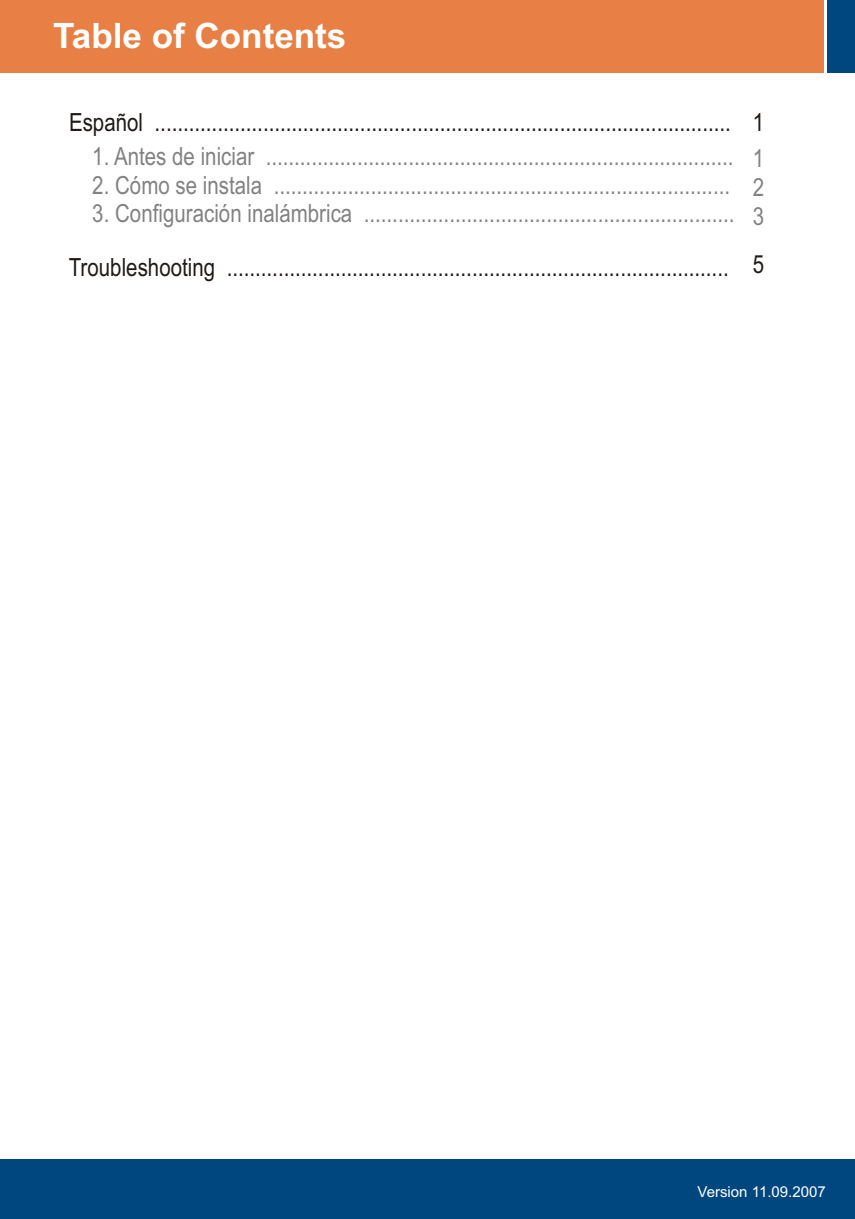
<style>
.page{position:relative;width:855px;height:1219px;background:#fff}
.page>*{position:absolute;margin:0;border:0;box-sizing:border-box;transform-origin:0 0}
.t1{font:900 37.5px "Arial";color:#fff}
.t2{font:700 35px "Arial";color:#fff}
.t3{font:25px/28.8px "Arial Narrow";color:#828282;text-align:justify}
.t4{font:25px "Arial Narrow";color:#1f1a17}
.t5{font:15px "Arial";color:#fff}
</style>
<div class="page">
<div style="left:0;top:1159px;width:854px;height:60px;background:#004780"></div>
<div style="left:0;top:0;width:823px;height:72px;background:#e88045"></div>
<div style="left:826px;top:0;width:28px;height:72px;background:#004780"></div>
<h2 class="t2" style="left:53px;top:22px;width:294px">Table of Contents</h2>
<h1 class="t1" style="left:47px;top:33px;width:367px">Table of Contents</h1>
<p class="t4" style="left:69px;top:113px;width:696px">Español ..................................................................................................... 1</p>
<p class="t3" style="left:752px;top:146px;width:13px">1<br>2<br>3</p>
<p class="t3" style="left:92px;top:144px;width:642px">1. Antes de iniciar ..................................................................................</p>
<p class="t3" style="left:92px;top:173px;width:639px">2. Cómo se instala ................................................................................</p>
<p class="t3" style="left:92px;top:201px;width:643px">3. Configuración inalámbrica .................................................................</p>
<p class="t4" style="left:69px;top:258px;width:696px">Troubleshooting ........................................................................................ 5</p>
<p class="t5" style="left:697px;top:1186px;width:130px">Version 11.09.2007</p>
</div>
